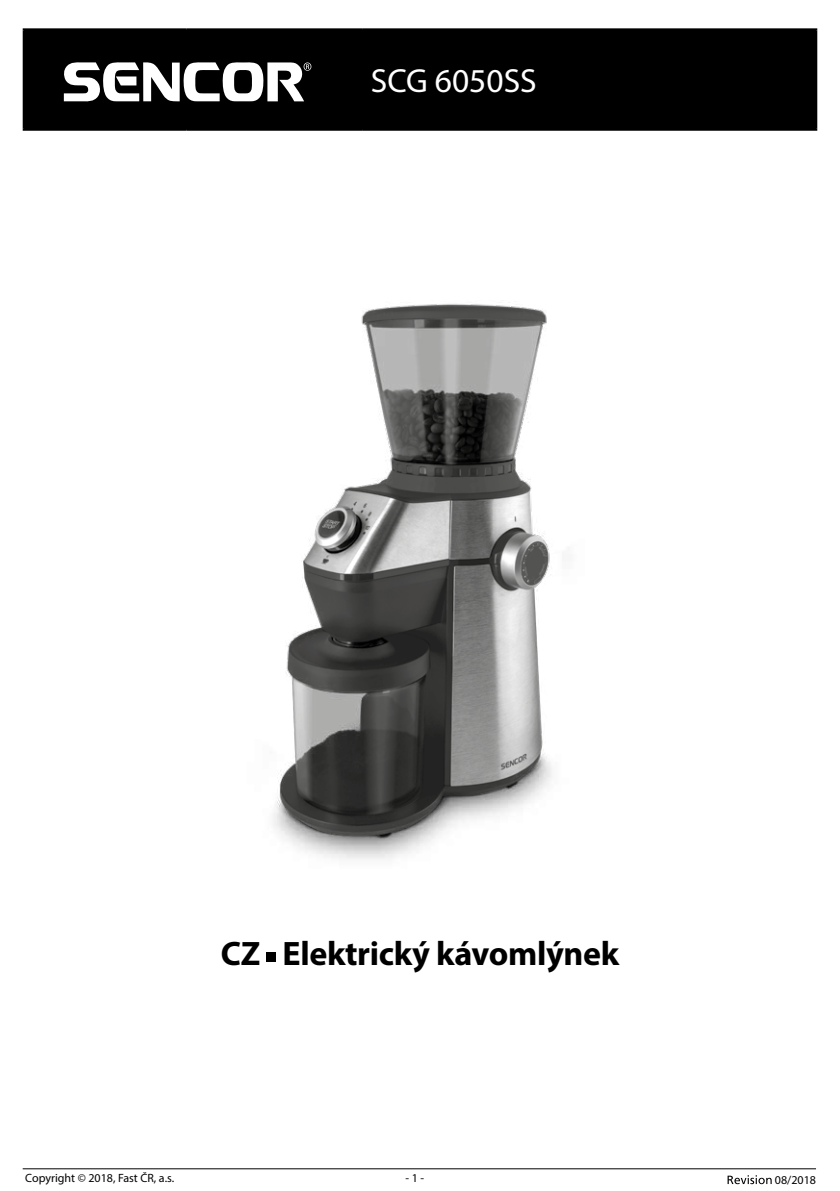
<style>
.page{position:relative;width:840px;height:1191px;background:#fff}
.page>*{position:absolute;margin:0;border:0;box-sizing:border-box;transform-origin:0 0}
.t1{font:700 34px "Myriad Pro";letter-spacing:-.01em;color:#000}
.t2{font:33.4px "Myriad Pro";color:#fff}
.t3{font:12px "Myriad Pro";color:#000}
</style>
<div class="page">
<svg style="left:727px;top:1175px;width:44px;height:9px"></svg>
<hr style="left:23px;top:1168px;width:792px;height:1px;background:#000">
<img style="left:273px;top:303px;width:279px;height:556px">
<div style="left:266px;top:952px;width:10px;height:9px;background:#000"></div>
<div style="left:25px;top:30px;width:789px;height:99px;background:#000"></div>
<hr style="left:23px;top:28px;width:163px;height:2px;background:#000">
<hr style="left:23px;top:30px;width:2px;height:99px;background:#000">
<hr style="left:186px;top:28px;width:176px;height:2px;background:#000">
<hr style="left:185px;top:30px;width:2px;height:99px;background:#000">
<hr style="left:362px;top:28px;width:454px;height:2px;background:#000">
<hr style="left:361px;top:30px;width:2px;height:99px;background:#000">
<hr style="left:814px;top:30px;width:2px;height:99px;background:#000">
<hr style="left:23px;top:129px;width:163px;height:2px;background:#000">
<hr style="left:186px;top:129px;width:176px;height:2px;background:#000">
<hr style="left:362px;top:129px;width:454px;height:2px;background:#000">
<svg style="left:63px;top:62px;width:248px;height:40px"></svg>
<h2 class="t2" style="left:370px;top:60px;width:167px">SCG 6050SS</h2>
<h1 class="t1" style="left:221px;top:931px;width:399px">CZ Elektrický kávomlýnek</h1>
<p class="t3" style="left:25px;top:1170px;width:150px">Copyright © 2018, Fast ČR, a.s.</p>
<p class="t3" style="left:405px;top:1170px;width:20px">- 1 -</p>
<p class="t3" style="left:774px;top:1172px;width:43px">08/2018</p>
</div>
